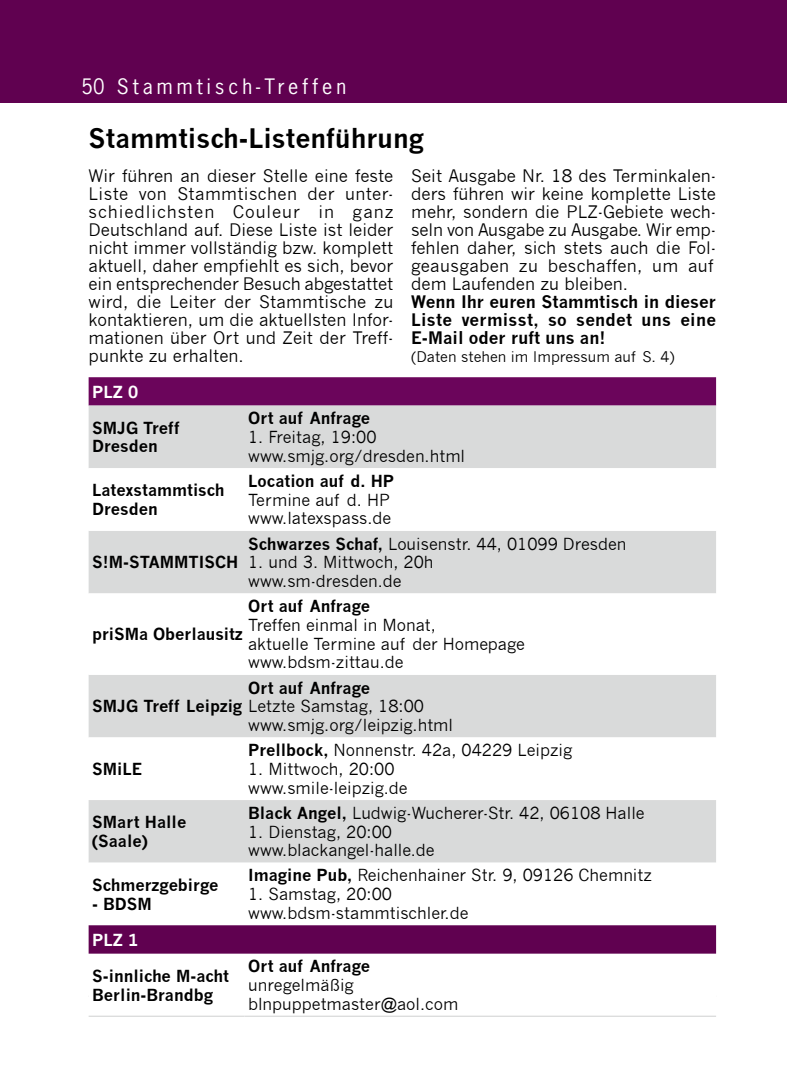
<style>
.page{position:relative;width:787px;height:1092px;background:#fff}
.page>*{position:absolute;margin:0;border:0;box-sizing:border-box;transform-origin:0 0}
.t1{font:700 26.25px "News Gothic";color:#000}
.t2{font:20px "News Gothic Std";letter-spacing:.2em;color:#fff}
.t3{font:17px/18px "News Gothic";color:#000;text-align:justify}
.t4{font:700 17px/18px "News Gothic";letter-spacing:.01em;color:#000;text-align:justify}
.t5{font:16.25px/18.8px "News Gothic";color:#000}
.t6{font:700 16.25px/18.8px "News Gothic";color:#000}
.t7{font:700 16.25px "News Gothic";color:#fff}
.t8{font:14.5px "News Gothic";color:#000}
.s1{font-weight:700}
</style>
<div class="page">
<div style="left:0;top:0;width:787px;height:103px;background:#600150"></div>
<div style="left:89px;top:377px;width:627px;height:28px;background:#6b055b"></div>
<div style="left:89px;top:405px;width:627px;height:332px;background:#d9dada"></div>
<svg style="left:89px;top:468px;width:627px;height:206px"></svg>
<svg style="left:89px;top:800px;width:627px;height:154px"></svg>
<div style="left:89px;top:925px;width:627px;height:28px;background:#600150"></div>
<hr style="left:89px;top:1015px;width:155px;height:1px;background:#d9dada">
<hr style="left:244px;top:1015px;width:472px;height:1px;background:#d9dada">
<p class="t2" style="left:81px;top:73px;width:266px">50 Stammtisch-Treffen</p>
<h1 class="t1" style="left:89px;top:122px;width:337px">Stammtisch-Listenführung</h1>
<p class="t3" style="left:89px;top:167px;width:306px">Wir führen an dieser Stelle eine feste Liste von Stammtischen der unter&shy;schiedlichsten Couleur in ganz Deutschland auf. Diese Liste ist leider nicht immer vollständig bzw. komplett aktuell, daher empfiehlt es sich, bevor ein entsprechender Besuch abgestattet wird, die Leiter der Stammtische zu kontaktieren, um die aktuellsten Infor&shy;mationen über Ort und Zeit der Treff&shy;punkte zu erhalten.</p>
<p class="t3" style="left:411px;top:167px;width:306px;text-align:left">Seit Ausgabe Nr. 18 des Terminkalen&shy;ders führen wir keine komplette Liste mehr, sondern die PLZ-Gebiete wech&shy;seln von Ausgabe zu Ausgabe. Wir emp&shy;fehlen daher, sich stets auch die Fol&shy;geausgaben zu beschaffen, um auf dem Laufenden zu bleiben.</p>
<p class="t4" style="left:411px;top:293px;width:306px">Wenn Ihr euren Stammtisch in dieser Liste vermisst, so sendet uns eine E-Mail oder ruft uns an!</p>
<p class="t8" style="left:411px;top:348px;width:265px">(Daten stehen im Impressum auf S. 4)</p>
<p class="t7" style="left:92px;top:381px;width:48px">PLZ 0</p>
<p class="t6" style="left:92px;top:418px;width:89px">SMJG Treff<br>Dresden</p>
<p class="t6" style="left:92px;top:480px;width:134px">Latexstammtisch<br>Dresden</p>
<p class="t6" style="left:92px;top:552px;width:135px">S!M-STAMMTISCH</p>
<p class="t6" style="left:248px;top:408px;width:124px">Ort auf Anfrage</p>
<p class="t5" style="left:248px;top:428px;width:218px">1. Freitag, 19:00 www.smjg.org/dresden.html</p>
<p class="t6" style="left:248px;top:471px;width:148px">Location auf d. H P</p>
<p class="t5" style="left:248px;top:490px;width:145px">Termine auf d. HP www.latexspass.de</p>
<p class="t5" style="left:248px;top:534px;width:380px"><span class="s1">Schwarzes Schaf,</span> Louisenstr. 44, 01099 Dresden</p>
<p class="t5" style="left:248px;top:553px;width:187px">1. und 3. Mittwoch, 20h www.sm-dresden.de</p>
<p class="t6" style="left:248px;top:596px;width:124px">Ort auf Anfrage</p>
<p class="t5" style="left:248px;top:615px;width:278px">Treffen einmal in Monat,<br>aktuelle Termine auf der Homepage www.bdsm-zittau.de</p>
<p class="t5" style="left:92px;top:697px;width:333px"><span class="s1">SMJG Treff Leipzig</span> Letzte Samstag, 18:00</p>
<p class="t6" style="left:92px;top:624px;width:152px">priSMa Oberlausitz</p>
<p class="t6" style="left:248px;top:678px;width:124px">Ort auf Anfrage</p>
<p class="t5" style="left:248px;top:715px;width:206px">www.smjg.org/leipzig.html</p>
<p class="t6" style="left:92px;top:759px;width:51px">SMiLE</p>
<p class="t6" style="left:92px;top:812px;width:96px">SMart Halle (Saale)</p>
<p class="t6" style="left:92px;top:875px;width:128px">Schmerzgebirge</p>
<p class="t6" style="left:92px;top:893px;width:61px">- BDSM</p>
<p class="t7" style="left:92px;top:929px;width:48px">PLZ 1</p>
<p class="t6" style="left:92px;top:966px;width:138px">S-innliche M-acht<br>Berlin-Brandbg</p>
<p class="t5" style="left:248px;top:740px;width:326px"><span class="s1">Prellbock,</span> Nonnenstr. 42a, 04229 Leipzig</p>
<p class="t5" style="left:248px;top:759px;width:161px">1. Mittwoch, 20:00 www.smile-leipzig.de</p>
<p class="t5" style="left:248px;top:803px;width:398px"><span class="s1">Black Angel,</span> Ludwig-Wucherer-Str. 42, 06108 Halle</p>
<p class="t5" style="left:248px;top:822px;width:188px">1. Dienstag, 20:00 www.blackangel-halle.de</p>
<p class="t5" style="left:248px;top:866px;width:405px"><span class="s1">Imagine Pub,</span> Reichenhainer Str. 9, 09126 Chemnitz</p>
<p class="t5" style="left:248px;top:884px;width:222px">1. Samstag, 20:00 www.bdsm-stammtischler.de</p>
<p class="t6" style="left:248px;top:956px;width:124px">Ort auf Anfrage</p>
<p class="t5" style="left:248px;top:975px;width:212px">unregelmäßig blnpuppetmaster@aol.com</p>
</div>
